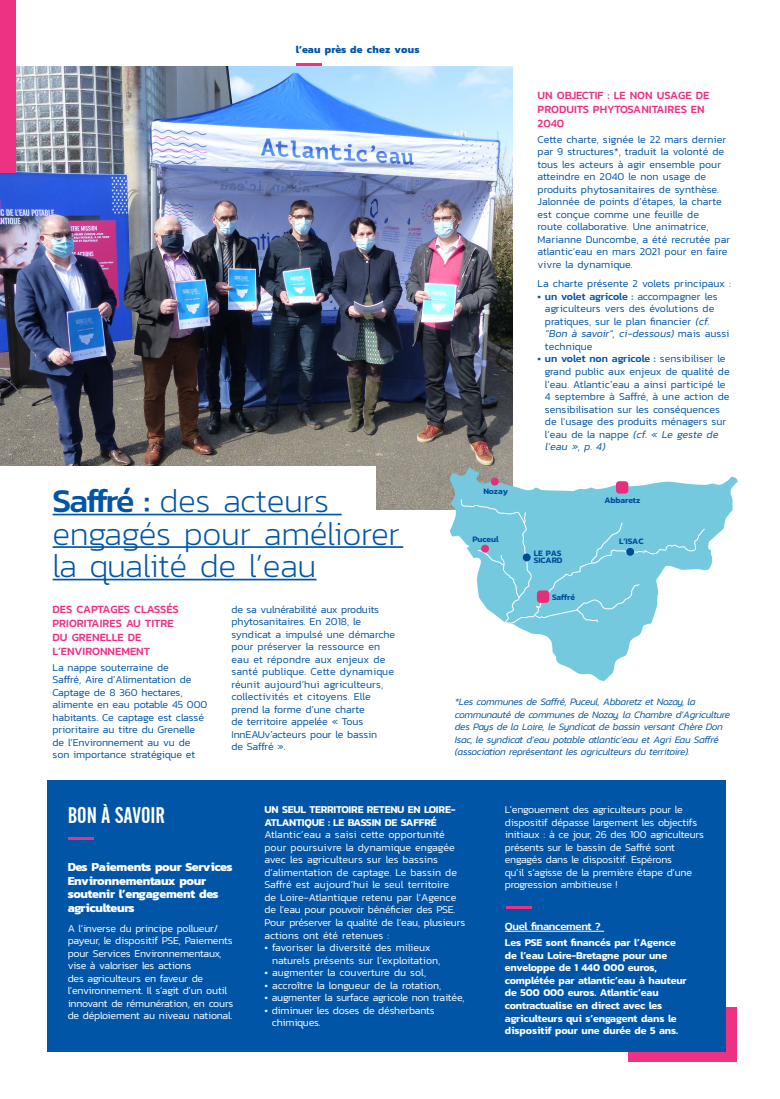
<style>
.page{position:relative;width:780px;height:1099px;background:#fff}
.page>*{position:absolute;margin:0;border:0;box-sizing:border-box;transform-origin:0 0}
.Normal__Web{font:200 33.75px/32.5px "Kanit";letter-spacing:-.01em;color:#0155a7}
.Normal__Web-2{font:22.5px "Alternate Gothic No 2 BT";color:#fff}
.Normal__Web-3{font:700 12.5px/13.8px "Kanit";letter-spacing:-.02em;color:#fff}
.Normal__Web-4{font:500 11.25px/13.8px "Kanit";color:#ee3283}
.Normal__Web-5{font:500 11.25px "Kanit";letter-spacing:-.03em;color:#fff}
.Normal__Web-6{font:300 10.62px/12.5px "Kanit";color:#0155a7}
.Normal__Web-7{font:300 10.62px/12.5px "Kanit";letter-spacing:-.02em;color:#fff}
.Normal__Web-8{font:300 10.62px/12.5px "Kanit";color:#fff}
.Normal__Web-9{font:600 10.62px/12.5px "Kanit";letter-spacing:-.01em;color:#fff}
.Normal__Web-10{font:700 10.62px "Kanit";letter-spacing:.02em;color:#0155a7}
.Normal__Web-11{font:italic 300 10px/12.5px "Kanit";letter-spacing:-.03em;color:#0155a7}
.t1{font:600 8.5px/7.2px "Kanit";letter-spacing:-.01em;color:#004a9b}
.s1{font-weight:500}
.s2{font-style:italic}
.s3{font-weight:600}
</style>
<div class="page">
<div style="left:628px;top:1007px;width:108px;height:55px;background:#ee3283"></div>
<img style="left:0;top:67px;width:512px;height:442px">
<div style="left:0;top:466px;width:376px;height:113px;background:#fff"></div>
<div style="left:0;top:0;width:16px;height:173px;background:#ee3283"></div>
<hr style="left:296px;top:63px;width:26px;height:3px;background:#ee3283">
<hr style="left:53px;top:513px;width:288px;height:2px;background:#0155a7">
<hr style="left:53px;top:546px;width:350px;height:2px;background:#0155a7">
<hr style="left:53px;top:578px;width:263px;height:2px;background:#0155a7">
<div style="left:48px;top:780px;width:677px;height:271px;background:#0155a7"></div>
<hr style="left:68px;top:837px;width:25px;height:2px;background:#ee3283">
<svg style="left:449px;top:467px;width:289px;height:214px"></svg>
<svg style="left:461px;top:499px;width:244px;height:128px"></svg>
<div style="left:481px;top:544px;width:8px;height:8px;background:#e72e7b;border-radius:50%"></div>
<div style="left:491px;top:477px;width:7px;height:8px;background:#e72e7b;border-radius:50%"></div>
<div style="left:522px;top:553px;width:8px;height:8px;background:#004a9b;border-radius:50%"></div>
<div style="left:626px;top:548px;width:8px;height:7px;background:#004a9b;border-radius:50%"></div>
<div style="left:616px;top:481px;width:12px;height:12px;background:#e72e7b;border-radius:3px"></div>
<div style="left:537px;top:590px;width:12px;height:13px;background:#e72e7b;border-radius:3px"></div>
<hr style="left:505px;top:930px;width:99px;height:1px;background:#fff">
<hr style="left:506px;top:905px;width:25px;height:3px;background:#ee3283">
<p class="Normal__Web-10" style="left:296px;top:41px;width:125px">l’eau près de chez vous</p>
<p class="Normal__Web" style="left:53px;top:484px;width:349px"><span class="s1">Saffré :</span> des acteurs engagés pour améliorer la qualité de l’eau</p>
<p class="Normal__Web-4" style="left:53px;top:602px;width:128px">DES CAPTAGES CLASSÉS<br>PRIORITAIRES AU TITRE<br>DU GRENELLE DE<br>L’ENVIRONNEMENT</p>
<p class="Normal__Web-6" style="left:53px;top:660px;width:156px">La nappe souterraine de<br>Saffré, Aire d’Alimentation de<br>Captage de 8 360 hectares, alimente en eau potable 45 000 habitants. Ce captage est classé prioritaire au titre du Grenelle de l’Environnement au vu de son importance stratégique et</p>
<p class="Normal__Web-6" style="left:231px;top:603px;width:165px">de sa vulnérabilité aux produits phytosanitaires. En 2018, le syndicat a impulsé une démarche pour préserver la ressource en eau et répondre aux enjeux de santé publique. Cette dynamique réunit aujourd’hui agriculteurs, collectivités et citoyens. Elle prend la forme d’une charte<br>de territoire appelée « Tous<br>InnEAUv’acteurs pour le bassin<br>de Saffré ».</p>
<p class="t1" style="left:483px;top:487px;width:26px">Nozay</p>
<p class="t1" style="left:472px;top:535px;width:28px">Puceul</p>
<p class="Normal__Web-4" style="left:537px;top:88px;width:173px">UN OBJECTIF : LE NON USAGE DE<br>PRODUITS PHYTOSANITAIRES EN<br>2040</p>
<p class="Normal__Web-6" style="left:537px;top:133px;width:194px">Cette charte, signée le 22 mars dernier par 9 structures*, traduit la volonté de tous les acteurs à agir ensemble pour atteindre en 2040 le non usage de produits phytosanitaires de synthèse.<br>Jalonnée de points d’étapes, la charte est conçue comme une feuille de<br>route collaborative. Une animatrice, Marianne Duncombe, a été recrutée par atlantic'eau en mars 2021 pour en faire vivre la dynamique.</p>
<p class="Normal__Web-6" style="left:537px;top:277px;width:195px">La charte présente 2 volets principaux :</p>
<p class="Normal__Web-6" style="left:545px;top:290px;width:186px;text-indent:-7px"><span class="s1">• un volet agricole :</span> accompagner les agriculteurs vers des évolutions de pratiques, sur le plan financier <span class="s2">(cf. "Bon à savoir", ci-dessous)</span> m a i s a u s s i technique</p>
<p class="Normal__Web-6" style="left:545px;top:352px;width:186px;text-indent:-7px"><span class="s1">• un volet non agricole :</span> sensibiliser le grand public aux enjeux de qualité de l’eau. Atlantic’eau a ainsi participé le 4 septembre à Saffré, à une action de sensibilisation sur les conséquences de l'usage des produits ménagers sur l’eau de la nappe <span class="s2">(cf. « Le geste de l’eau », p. 4)</span></p>
<p class="t1" style="left:604px;top:496px;width:37px">Abbaretz</p>
<p class="t1" style="left:534px;top:549px;width:30px">LE PAS<br>SICARD</p>
<p class="t1" style="left:552px;top:593px;width:25px">Saffré</p>
<p class="t1" style="left:619px;top:537px;width:26px">L’ISAC</p>
<p class="Normal__Web-11" style="left:455px;top:695px;width:277px">*Les communes de Saffré, Puceul, Abbaretz et Nozay, la communauté de communes de Nozay, la Chambre d’Agriculture des Pays de la Loire, le Syndicat de bassin versant Chère Don Isac, le syndicat d’eau potable atlantic’eau et Agri Eau Saffré (association représentant les agriculteurs du territoire).</p>
<p class="Normal__Web-2" style="left:68px;top:802px;width:99px">BON À SAVOIR</p>
<p class="Normal__Web-3" style="left:68px;top:859px;width:166px">Des Paiements pour Services<br>Environnementaux pour soutenir l’engagement des agriculteurs</p>
<p class="Normal__Web-7" style="left:68px;top:921px;width:167px">A l’inverse du principe pollueur/ payeur, le dispositif PSE, Paiements pour Services Environnementaux, vise à valoriser les actions<br>des agriculteurs en faveur de l’environnement. Il s’agit d’un outil innovant de rémunération, en cours de déploiement au niveau national.</p>
<p class="Normal__Web-8" style="left:264px;top:803px;width:202px"><span class="s3">UN SEUL TERRITOIRE RETENU EN LOIRE-ATLANTIQUE : LE BASSIN DE SAFFRÉ </span>Atlantic’eau a saisi cette opportunité pour poursuivre la dynamique engagée avec les agriculteurs sur les bassins d’alimentation de captage. Le bassin de Saffré est aujourd’hui le seul territoire<br>de Loire-Atlantique retenu par l'Agence de l'eau pour pouvoir bénéficier des PSE.<br>Pour préserver la qualité de l’eau, plusieurs actions ont été retenues :</p>
<p class="Normal__Web-8" style="left:272px;top:941px;width:170px;text-indent:-8px">• favoriser la diversité des milieux naturels présents sur l’exploitation,</p>
<p class="Normal__Web-8" style="left:264px;top:966px;width:163px">• augmenter la couverture du sol,</p>
<p class="Normal__Web-7" style="left:264px;top:978px;width:178px">• accroître la longueur de la rotation,</p>
<p class="Normal__Web-7" style="left:264px;top:991px;width:202px">• augmenter la surface agricole non traitée,</p>
<p class="Normal__Web-7" style="left:272px;top:1003px;width:164px;text-indent:-7px">• diminuer les doses de désherbants chimiques.</p>
<p class="Normal__Web-7" style="left:505px;top:803px;width:201px">L’engouement des agriculteurs pour le dispositif dépasse largement les objectifs initiaux : à ce jour, 26 des 100 agriculteurs présents sur le bassin de Saffré sont engagés dans le dispositif. Espérons<br>qu’il s’agisse de la première étape d’une progression ambitieuse !</p>
<p class="Normal__Web-5" style="left:505px;top:918px;width:97px">Quel financement ?</p>
<p class="Normal__Web-9" style="left:505px;top:936px;width:183px">Les PSE sont financés par l’Agence de l’eau Loire-Bretagne pour une enveloppe de 1 440 000 euros, complétée par atlantic’eau à hauteur de 500 000 euros. Atlantic’eau contractualise en direct avec les agriculteurs qui s’engagent dans le dispositif pour une durée de 5 ans.</p>
</div>
